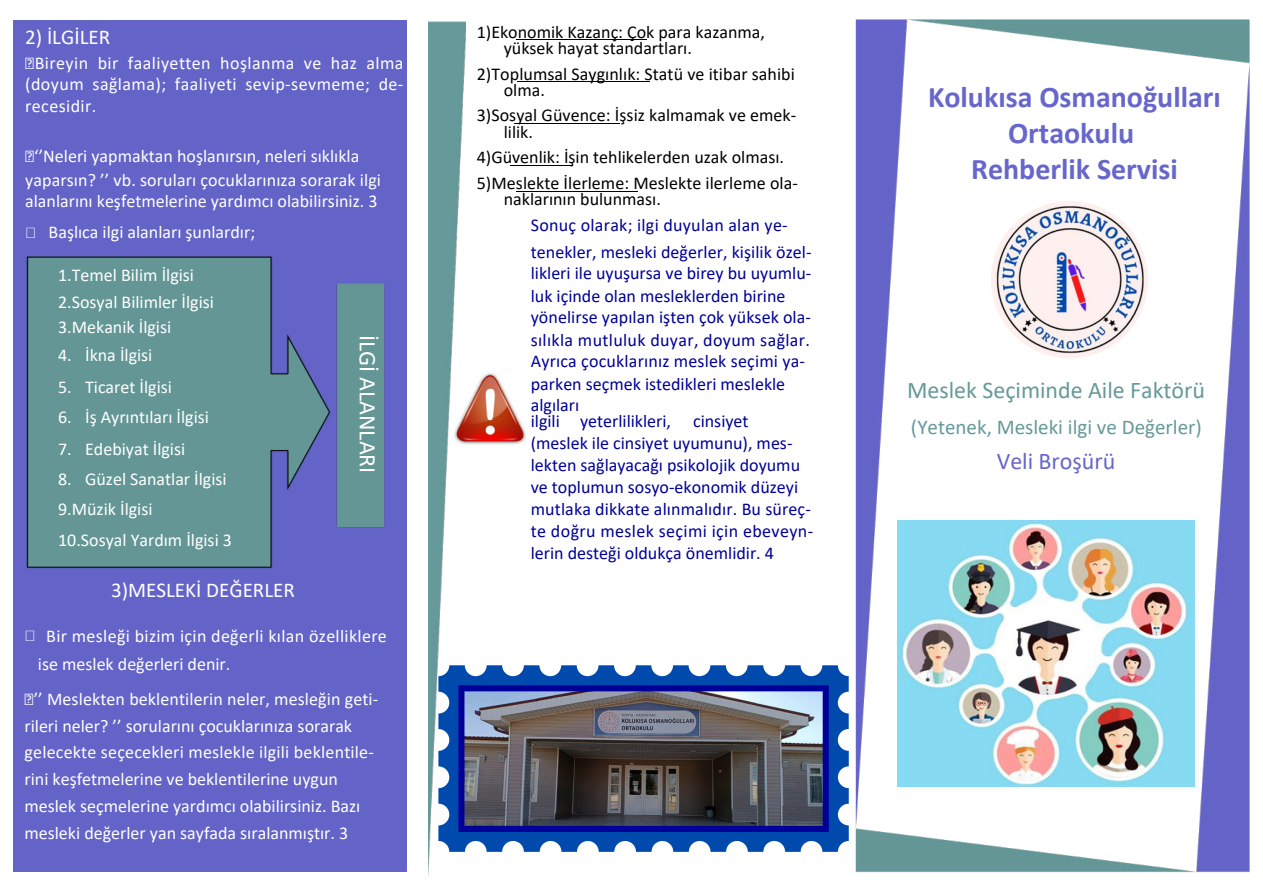
<style>
.page{position:relative;width:1263px;height:894px;background:#fff}
.page>*{position:absolute;margin:0;border:0;box-sizing:border-box;transform-origin:0 0}
.t1{font:700 30px/36px "Calibri";color:#66c;text-align:center}
.t2{font:24px "Calibri";color:#699}
.t3{font:24px "Calibri";color:#fff}
.t4{font:24px "Calibri";color:#66c}
.t5{font:21px "Calibri";color:#699}
.t6{font:21px "Calibri";color:#fff}
.t7{font:18px/26.7px "Calibri";color:#fff}
.t8{font:18px/21.9px "Calibri";color:#009}
.t9{font:18px/16.5px "Calibri";color:#000}
.t10{font:18px/27.6px "Calibri";letter-spacing:.02em;color:#fff}
.s1{font-family:"Arimo";font-size:15px}
</style>
<div class="page">
<div style="left:13px;top:20px;width:393px;height:851px;background:#6464c8"></div>
<img style="left:428px;top:21px;width:37px;height:855px">
<img style="left:855px;top:19px;width:395px;height:854px">
<img style="left:898px;top:520px;width:297px;height:265px">
<img style="left:19px;top:249px;width:373px;height:325px">
<img style="left:452px;top:371px;width:74px;height:74px">
<hr style="left:517px;top:81px;width:132px;height:1px;background:#000">
<hr style="left:517px;top:39px;width:130px;height:1px;background:#000">
<hr style="left:516px;top:191px;width:122px;height:1px;background:#000">
<hr style="left:514px;top:123px;width:106px;height:1px;background:#000">
<hr style="left:510px;top:165px;width:63px;height:1px;background:#000">
<img style="left:991px;top:201px;width:157px;height:157px;border-radius:50%">
<svg style="left:438px;top:665px;width:411px;height:186px;fill:#004aad"></svg>
<img style="left:458px;top:685px;width:371px;height:146px">
<p class="t6" style="left:25px;top:23px;width:87px">2) İLGİLER</p>
<p class="t7" style="left:25px;top:52px;width:380px;line-height:21.3px;text-align:justify">฀Bireyin bir faaliyetten hoşlanma ve haz alma (doyum sağlama); faaliyeti sevip-sevmeme; de&shy;recesidir.</p>
<p class="t7" style="left:25px;top:144px;width:357px;line-height:23.7px">฀‘’Neleri yapmaktan hoşlanırsın, neleri sıklıkla yaparsın? ’’ vb. soruları çocuklarınıza sorarak ilgi</p>
<p class="t7" style="left:25px;top:185px;width:354px;line-height:31px">alanlarını keşfetmelerine yardımcı olabilirsiniz. 3 <span class="s1">฀</span> Başlıca ilgi alanları şunlardır;</p>
<p class="t7" style="left:58px;top:261px;width:157px">1.Temel Bilim İlgisi<br>2.Sosyal Bilimler İlgisi</p>
<p class="t7" style="left:58px;top:312px;width:115px;line-height:28.2px">3.Mekanik İlgisi<br>4.</p>
<p class="t7" style="left:58px;top:371px;width:175px;line-height:30.6px">5.<br>6.<br>7.<br>8.<br>9.Müzik İlgisi<br>10.Sosyal Yardım İlgisi 3</p>
<h2 class="t3" style="left:384px;top:334px;width:140px;rotate:90deg">İLGİ ALANLARI</h2>
<p class="t7" style="left:85px;top:339px;width:143px;line-height:30.9px">İkna İlgisi<br>Ticaret İlgisi<br>İş Ayrıntıları İlgisi<br>Edebiyat İlgisi<br>Güzel Sanatlar İlgisi</p>
<p class="t6" style="left:111px;top:575px;width:185px">3)MESLEKİ DEĞERLER</p>
<p class="t10" style="left:38px;top:622px;width:350px;text-indent:-13px"><span class="s1">฀</span> Bir mesleği bizim için değerli kılan özelliklere ise meslek değerleri denir.</p>
<p class="t7" style="left:24px;top:685px;width:355px">฀’’ Meslekten beklentilerin neler, mesleğin geti&shy;rileri neler? ’’ sorularını çocuklarınıza sorarak gelecekte seçecekleri meslekle ilgili beklentile&shy;rini keşfetmelerine ve beklentilerine uygun meslek seçmelerine yardımcı olabilirsiniz. Bazı mesleki değerler yan sayfada sıralanmıştır. 3</p>
<p class="t9" style="left:504px;top:23px;width:263px;text-indent:-27px">1)Ekonomik Kazanç: Çok para kazanma, yüksek hayat standartları.</p>
<p class="t9" style="left:504px;top:65px;width:293px;text-indent:-27px">2)Toplumsal Saygınlık: Statü ve itibar sahibi olma.</p>
<p class="t9" style="left:504px;top:106px;width:294px;line-height:17.2px;text-indent:-27px">3)Sosyal Güvence: İşsiz kalmamak ve emek&shy;lilik.</p>
<p class="t9" style="left:477px;top:144px;width:323px;line-height:25.8px">4)Güvenlik: İşin tehlikelerden uzak olması.<br>5)Meslekte İlerleme: Meslekte ilerleme ola-</p>
<p class="t9" style="left:504px;top:190px;width:159px">naklarının bulunması.</p>
<p class="t8" style="left:531px;top:211px;width:282px;line-height:27px">Sonuç olarak; ilgi duyulan alan ye&shy;tenekler, mesleki değerler, kişilik özel-</p>
<p class="t8" style="left:531px;top:262px;width:282px">likleri ile uyuşursa ve birey bu uyumlu&shy;luk içinde olan mesleklerden birine yönelirse yapılan işten çok yüksek ola&shy;sılıkla mutluluk duyar, doyum sağlar.<br>Ayrıca çocuklarınız meslek seçimi ya&shy;parken seçmek istedikleri meslekle algıları</p>
<p class="t8" style="left:531px;top:409px;width:284px">ilgili yeterlilikleri, cinsiyet<br>(meslek ile cinsiyet uyumunu), mes&shy;lekten sağlayacağı psikolojik doyumu ve toplumun sosyo-ekonomik düzeyi mutlaka dikkate alınmalıdır. Bu süreç&shy;te doğru meslek seçimi için ebeveyn&shy;lerin desteği oldukça önemlidir. 4</p>
<h1 class="t1" style="left:928px;top:78px;width:294px">Kolukısa Osmanoğulları<br>Ortaokulu<br>Rehberlik Servisi</h1>
<h2 class="t2" style="left:907px;top:373px;width:299px">Meslek Seçiminde Aile Faktörü</h2>
<p class="t5" style="left:911px;top:412px;width:292px">(Yetenek, Mesleki ilgi ve Değerler)</p>
<h2 class="t4" style="left:997px;top:444px;width:120px">Veli Broşürü</h2>
</div>
